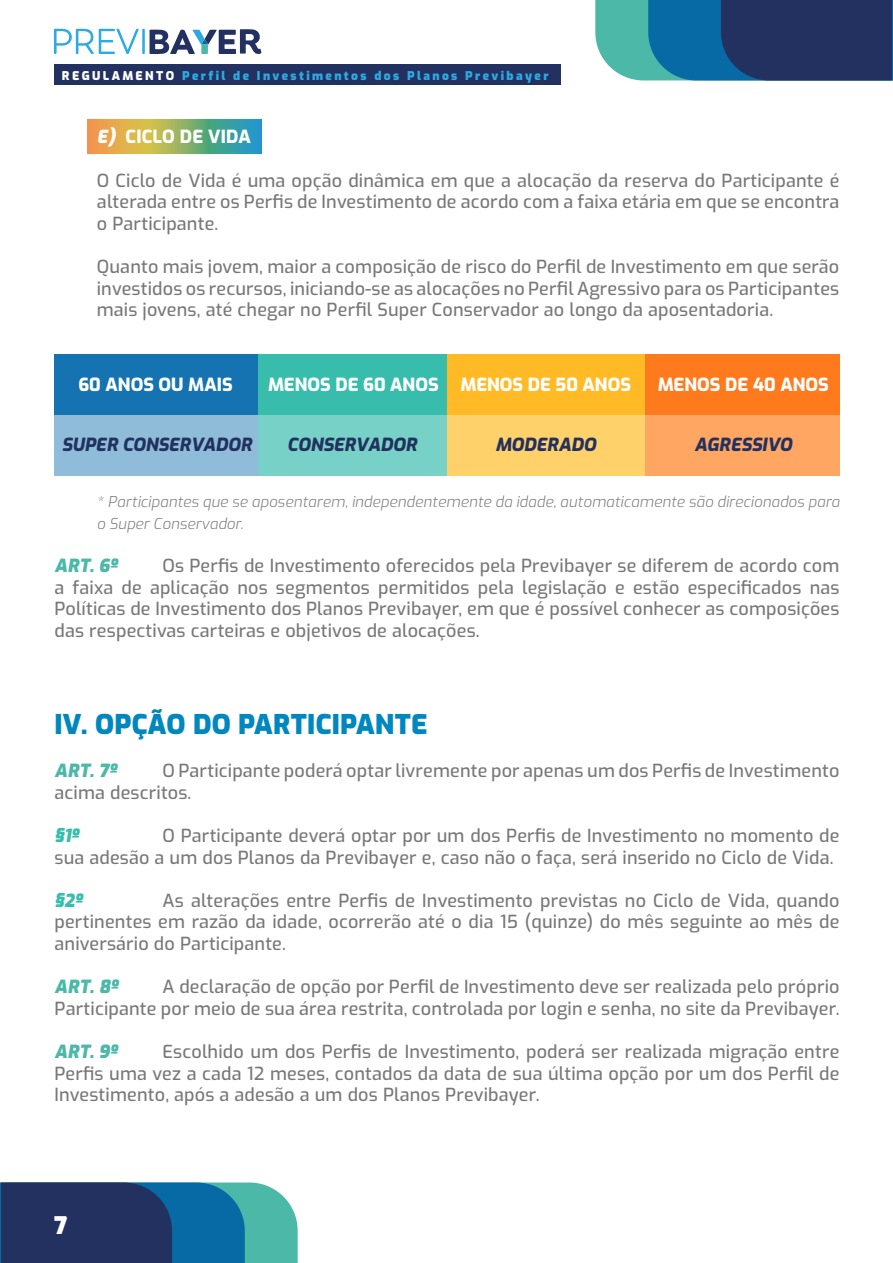
<style>
.page{position:relative;width:893px;height:1263px;background:#fff}
.page>*{position:absolute;margin:0;border:0;box-sizing:border-box;transform-origin:0 0}
.t1{font:900 27px "Exo";letter-spacing:.01em;color:#0087bf}
.t2{font:900 24px "Exo";color:#fff}
.t3{font:500 18px/21.6px "Exo";letter-spacing:.01em;color:#787878;text-align:justify}
.t4{font:800 18px "Exo";color:#fff}
.t5{font:italic 800 18px "Exo";color:#22315f}
.t6{font:italic 900 18px "Exo";letter-spacing:.01em;color:#4bb8a8}
.t7{font:italic 900 18px "Exo";color:#38bdad}
.t8{font:italic 300 15px/21.6px "Exo";letter-spacing:.01em;color:#787878}
.t9{font:900 12px "Exo";letter-spacing:.2em;color:#2daae2}
.s1{color:#fff}
.s2{font-weight:900;font-style:italic}
</style>
<div class="page">
<svg style="left:0;top:1182px;width:298px;height:81px;background:#275c81"></svg>
<svg style="left:54px;top:29px;width:208px;height:25px"></svg>
<div style="left:54px;top:65px;width:506px;height:20px;background:#22315f"></div>
<svg style="left:595px;top:0;width:298px;height:80px;background:#275b80"></svg>
<svg style="left:88px;top:119px;width:173px;height:34px;background:#94aa6f"></svg>
<div style="left:54px;top:354px;width:204px;height:61px;background:#1473b0"></div>
<div style="left:258px;top:354px;width:189px;height:61px;background:#38bdad"></div>
<div style="left:447px;top:354px;width:199px;height:61px;background:#ffba26"></div>
<div style="left:646px;top:354px;width:194px;height:61px;background:#ff7a1c"></div>
<div style="left:54px;top:415px;width:204px;height:61px;background:#8fbdd9"></div>
<div style="left:258px;top:415px;width:189px;height:61px;background:#78d1c7"></div>
<div style="left:447px;top:415px;width:199px;height:61px;background:#ffd16b"></div>
<div style="left:646px;top:415px;width:194px;height:61px;background:#ffa663"></div>
<p class="t9" style="left:62px;top:67px;width:488px"><span class="s1">REGULAMENTO</span> Perfil de Investimentos dos Planos Previbayer</p>
<p class="t4" style="left:97px;top:124px;width:155px"><span class="s2">E)</span> CICLO DE VIDA</p>
<p class="t3" style="left:97px;top:169px;width:744px">O Ciclo de Vida é uma opção dinâmica em que a alocação da reserva do Participante é alterada entre os Perfis de Investimento de acordo com a faixa etária em que se encontra o Participante.</p>
<p class="t3" style="left:97px;top:255px;width:744px">Quanto mais jovem, maior a composição de risco do Perfil de Investimento em que serão investidos os recursos, iniciando-se as alocações no Perfil Agressivo para os Participantes mais jovens, até chegar no Perfil Super Conservador ao longo da aposentadoria.</p>
<p class="t4" style="left:78px;top:372px;width:156px">60 ANOS OU MAIS</p>
<p class="t4" style="left:268px;top:372px;width:365px">MENOS DE 60 ANOS MENOS DE 50 ANOS</p>
<p class="t4" style="left:658px;top:372px;width:173px">MENOS DE 40 ANOS</p>
<p class="t5" style="left:62px;top:431px;width:192px">SUPER CONSERVADOR</p>
<p class="t5" style="left:287px;top:431px;width:131px">CONSERVADOR</p>
<p class="t5" style="left:495px;top:431px;width:102px">MODERADO</p>
<p class="t5" style="left:694px;top:431px;width:99px">AGRESSIVO</p>
<p class="t8" style="left:97px;top:490px;width:744px">* Participantes que se aposentarem, independentemente da idade, automaticamente são direcionados para o Super Conservador.</p>
<p class="t6" style="left:54px;top:552px;width:65px">ART. 6º</p>
<p class="t3" style="left:55px;top:554px;width:786px;text-indent:108px">Os Perfis de Investimento oferecidos pela Previbayer se diferem de acordo com a faixa de aplicação nos segmentos permitidos pela legislação e estão especificados nas Políticas de Investimento dos Planos Previbayer, em que é possível conhecer as composições das respectivas carteiras e objetivos de alocações.</p>
<h1 class="t1" style="left:54px;top:705px;width:374px">IV. OPÇÃO DO PARTICIPANTE</h1>
<p class="t6" style="left:54px;top:757px;width:64px">ART. 7º</p>
<p class="t3" style="left:55px;top:759px;width:786px;text-indent:108px">O Participante poderá optar livremente por apenas um dos Perfis de Investimento acima descritos.</p>
<p class="t7" style="left:55px;top:822px;width:26px">§1º</p>
<p class="t3" style="left:54px;top:824px;width:786px;text-indent:108px">O Participante deverá optar por um dos Perfis de Investimento no momento de sua adesão a um dos Planos da Previbayer e, caso não o faça, será inserido no Ciclo de Vida.</p>
<p class="t7" style="left:54px;top:887px;width:30px">§2º</p>
<p class="t3" style="left:54px;top:889px;width:786px;text-indent:108px">As alterações entre Perfis de Investimento previstas no Ciclo de Vida, quando pertinentes em razão da idade, ocorrerão até o dia 15 (quinze) do mês seguinte ao mês de aniversário do Participante.</p>
<p class="t6" style="left:55px;top:973px;width:65px">ART. 8º</p>
<p class="t3" style="left:55px;top:975px;width:786px;text-align:right">A declaração de opção por Perfil de Investimento deve ser realizada pelo próprio<br>Participante por meio de sua área restrita, controlada por login e senha, no site da Previbayer.</p>
<p class="t6" style="left:54px;top:1038px;width:65px">ART. 9º</p>
<p class="t3" style="left:54px;top:1040px;width:786px;text-indent:108px">Escolhido um dos Perfis de Investimento, poderá ser realizada migração entre Perfis uma vez a cada 12 meses, contados da data de sua última opção por um dos Perfil de Investimento, após a adesão a um dos Planos Previbayer.</p>
<h2 class="t2" style="left:54px;top:1208px;width:15px">7</h2>
</div>
